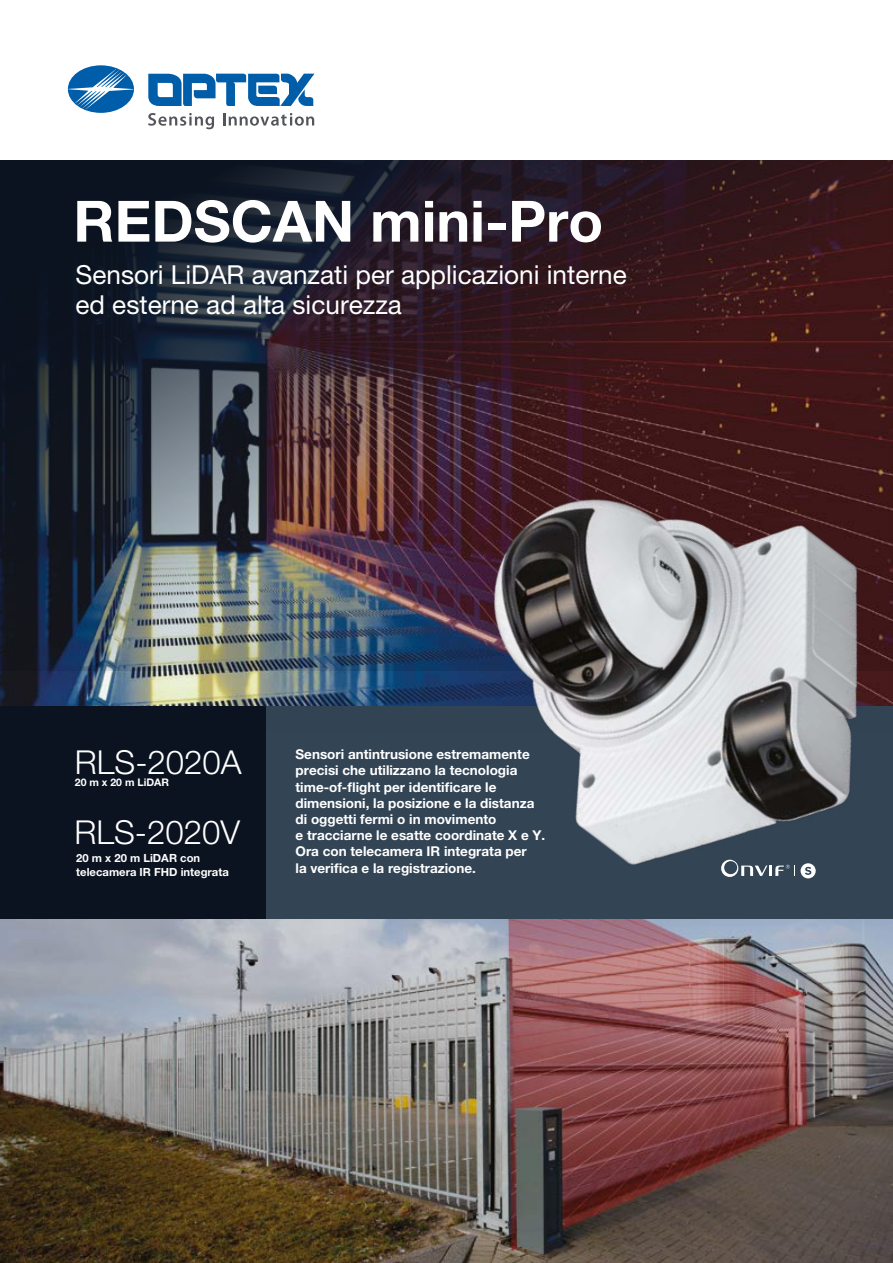
<style>
.page{position:relative;width:893px;height:1263px;background:#fff}
.page>*{position:absolute;margin:0;border:0;box-sizing:border-box;transform-origin:0 0}
.t1{font:700 57px "Helvetica Neue LT Pro";color:#fff}
.t2{font:300 33px "Helvetica Neue LT Pro";color:#fff}
.t3{font:26.1px/30px "Helvetica Neue LT Pro";color:#fff}
.t4{font:700 13.5px/16.2px "Helvetica Neue LT Pro";color:#fff}
.t5{font:700 11.25px/13.5px "Helvetica Neue LT Pro";color:#fff}
.t6{font:700 10.5px "Helvetica Neue LT Pro";color:#fff}
</style>
<div class="page">
<img style="left:0;top:919px;width:893px;height:344px">
<div style="left:263px;top:707px;width:630px;height:212px;background:#345"></div>
<div style="left:0;top:707px;width:266px;height:212px;background:#0b1320"></div>
<img style="left:0;top:160px;width:893px;height:547px">
<svg style="left:68px;top:65px;width:66px;height:48px"></svg>
<svg style="left:69px;top:69px;width:64px;height:40px"></svg>
<svg style="left:148px;top:74px;width:166px;height:32px"></svg>
<svg style="left:148px;top:113px;width:66px;height:16px"></svg>
<svg style="left:223px;top:113px;width:91px;height:13px"></svg>
<img style="left:292px;top:290px;width:601px;height:767px">
<h1 class="t1" style="left:73px;top:186px;width:531px">REDSCAN mini-Pro</h1>
<h3 class="t3" style="left:75px;top:260px;width:553px">Sensori LiDAR avanzati per applicazioni interne ed esterne ad alta sicurezza</h3>
<h2 class="t2" style="left:75px;top:742px;width:168px">RLS-2020A</h2>
<p class="t6" style="left:75px;top:776px;width:96px">20 m x 20 m LiDAR</p>
<h2 class="t2" style="left:74px;top:812px;width:167px">RLS-2020V</h2>
<p class="t5" style="left:76px;top:851px;width:154px">20 m x 20 m LiDAR con telecamera IR FHD integrata</p>
<p class="t4" style="left:296px;top:746px;width:251px">Sensori antintrusione estremamente precisi che utilizzano la tecnologia time-of-flight per identificare le dimensioni, la posizione e la distanza di oggetti fermi o in movimento<br>e tracciarne le esatte coordinate X e Y.<br>Ora con telecamera IR integrata per<br>la verifica e la registrazione.</p>
</div>
